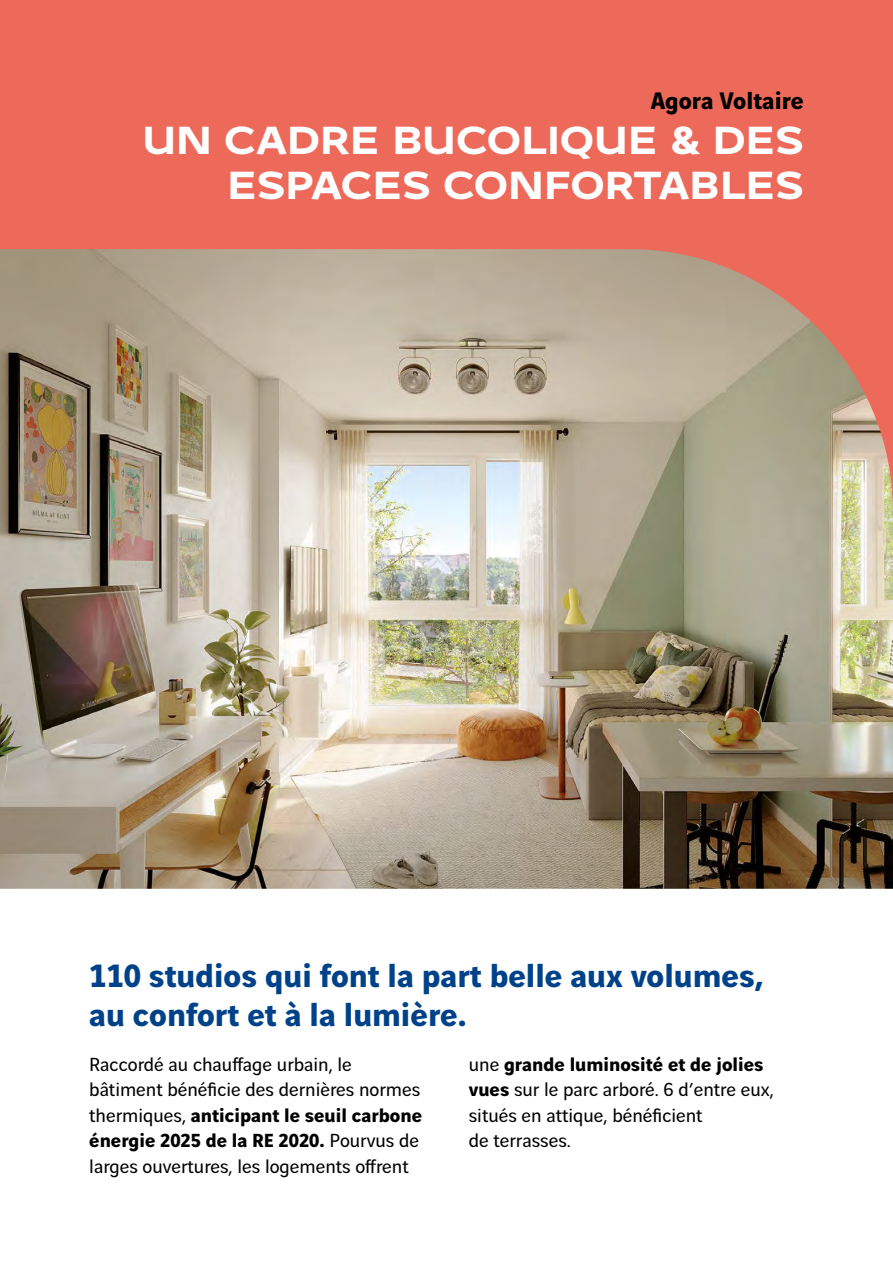
<style>
.page{position:relative;width:893px;height:1263px;background:#fff}
.page>*{position:absolute;margin:0;border:0;box-sizing:border-box;transform-origin:0 0}
.t1{font:700 42px/45px "Vinci Sans Expanded";letter-spacing:-.005em;color:#fff;text-align:right}
.t2{font:700 34.5px/39px "Vinci Sans";color:#004289}
.t3{font:700 25.5px "Vinci Sans";color:#000}
.t4{font:20.25px/25.5px "Vinci Sans";color:#000}
.s1{font-weight:700}
</style>
<div class="page">
<div style="left:0;top:0;width:893px;height:708px;background:#ed6a5b"></div>
<img style="left:0;top:249px;width:893px;height:640px">
<p class="t3" style="left:651px;top:80px;width:154px">Agora Voltaire</p>
<h1 class="t1" style="left:142px;top:114px;width:663px">UN CADRE BUCOLIQUE &amp; DES<br>ESPACES CONFORTABLES</h1>
<h2 class="t2" style="left:89px;top:953px;width:676px">110 studios qui font la part belle aux volumes, au confort et à la lumière.</h2>
<p class="t4" style="left:89px;top:1049px;width:334px">Raccordé au chauffage urbain, le bâtiment bénéficie des dernières normes thermiques, <span class="s1">anticipant le seuil carbone énergie 2025 de la RE 2020.</span> Pourvus de larges ouvertures, les logements offrent</p>
<p class="t4" style="left:469px;top:1049px;width:306px">une <span class="s1">grande luminosité et de jolies vues</span> sur le parc arboré. 6 d’entre eux, situés en attique, bénéficient<br>de terrasses.</p>
</div>
